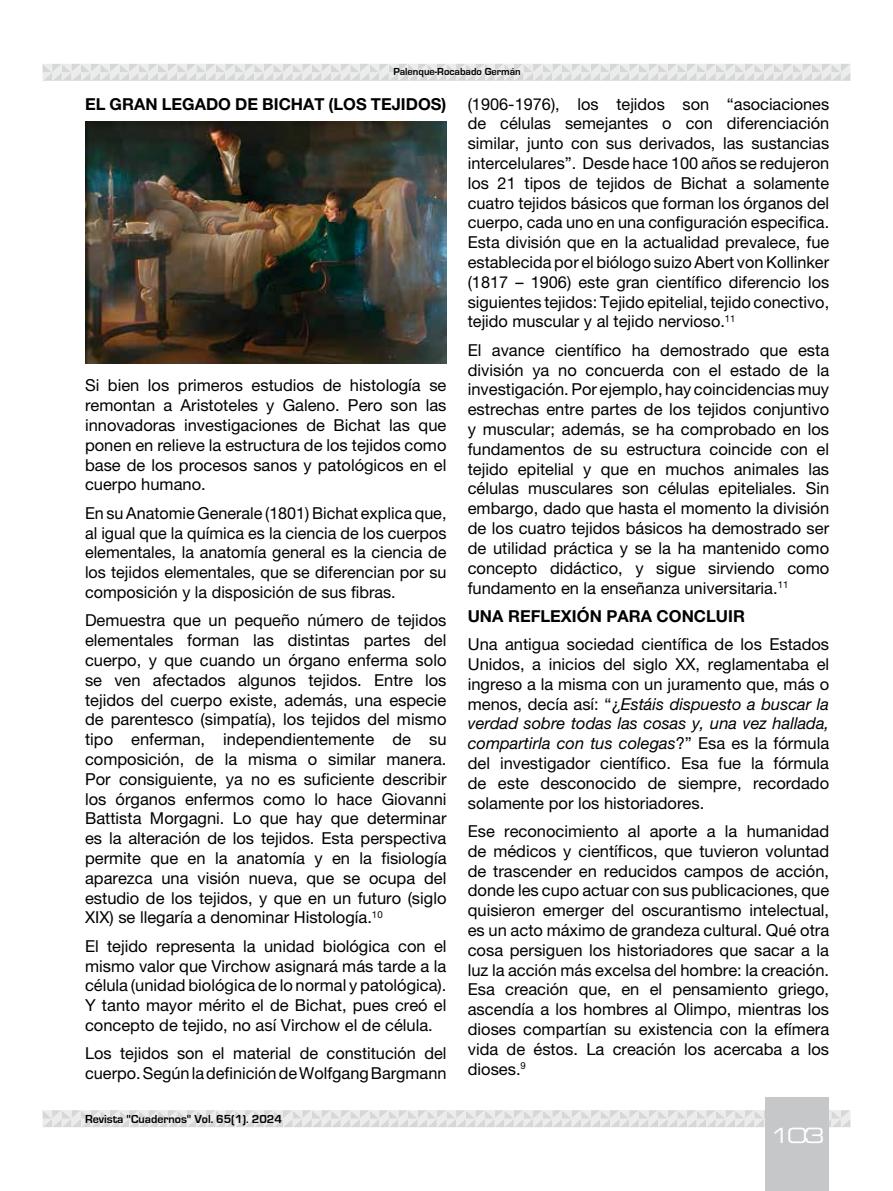
<style>
.page{position:relative;width:893px;height:1191px;background:#fff}
.page>*{position:absolute;margin:0;border:0;box-sizing:border-box;transform-origin:0 0}
.t1{font:21px "Eurostile LT Std Ex 2";color:#fff}
.t2{font:16.5px/19.8px "Helvetica Neue LT Std";color:#000;text-align:justify}
.t3{font:700 16.5px "Helvetica Neue LT Std";color:#000}
.t4{font:700 12px "Eurostile";color:#000}
.t5{font:700 10.5px "Eurostile";color:#000}
.s1{font-style:italic}
</style>
<div class="page">
<svg style="left:43px;top:64px;width:807px;height:17px;background:#e2e3e3"></svg>
<svg style="left:43px;top:1110px;width:807px;height:17px;background:#e2e3e3"></svg>
<div style="left:765px;top:1097px;width:64px;height:94px;background:#c6c7c8"></div>
<img style="left:85px;top:121px;width:361px;height:242px">
<p class="t5" style="left:393px;top:66px;width:129px">Palenque-Rocabado Germán</p>
<p class="t3" style="left:85px;top:93px;width:363px">EL GRAN LEGADO DE BICHAT (LOS TEJIDOS)</p>
<p class="t2" style="left:468px;top:94px;width:363px">(1906-1976), los tejidos son “asociaciones de células semejantes o con diferenciación similar, junto con sus derivados, las sustancias intercelulares”. Desde hace 100 años se redujeron los 21 tipos de tejidos de Bichat a solamente cuatro tejidos básicos que forman los órganos del cuerpo, cada uno en una configuración especifica.<br>Esta división que en la actualidad prevalece, fue establecida por el biólogo suizo Abert von Kollinker (1817 – 1906) este gran científico diferencio los siguientes tejidos: Tejido epitelial, tejido conectivo, tejido muscular y al tejido nervioso.<sup>11</sup></p>
<p class="t2" style="left:468px;top:340px;width:363px">El avance científico ha demostrado que esta división ya no concuerda con el estado de la investigación. Por ejemplo, hay coincidencias muy estrechas entre partes de los tejidos conjuntivo y muscular; además, se ha comprobado en los fundamentos de su estructura coincide con el tejido epitelial y que en muchos animales las células musculares son células epiteliales. Sin embargo, dado que hasta el momento la división de los cuatro tejidos básicos ha demostrado ser de utilidad práctica y se la ha mantenido como concepto didáctico, y sigue sirviendo como fundamento en la enseñanza universitaria.<sup>11</sup></p>
<p class="t3" style="left:468px;top:605px;width:279px">UNA REFLEXIÓN PARA CONCLUIR</p>
<p class="t2" style="left:468px;top:634px;width:363px">Una antigua sociedad científica de los Estados Unidos, a inicios del siglo XX, reglamentaba el ingreso a la misma con un juramento que, más o menos, decía así: “¿<span class="s1">Estáis dispuesto a buscar la verdad sobre todas las cosas y, una vez hallada, compartirla con tus colegas</span>?” Esa es la fórmula del investigador científico. Esa fue la fórmula de este desconocido de siempre, recordado solamente por los historiadores.</p>
<p class="t2" style="left:468px;top:821px;width:363px">Ese reconocimiento al aporte a la humanidad de médicos y científicos, que tuvieron voluntad de trascender en reducidos campos de acción, donde les cupo actuar con sus publicaciones, que quisieron emerger del oscurantismo intelectual, es un acto máximo de grandeza cultural. Qué otra cosa persiguen los historiadores que sacar a la luz la acción más excelsa del hombre: la creación.<br>Esa creación que, en el pensamiento griego, ascendía a los hombres al Olimpo, mientras los dioses compartían su existencia con la efímera vida de éstos. La creación los acercaba a los dioses.<sup>9</sup></p>
<p class="t2" style="left:85px;top:375px;width:363px">Si bien los primeros estudios de histología se remontan a Aristoteles y Galeno. Pero son las innovadoras investigaciones de Bichat las que ponen en relieve la estructura de los tejidos como base de los procesos sanos y patológicos en el cuerpo humano.</p>
<p class="t2" style="left:85px;top:503px;width:363px">En su Anatomie Generale (1801) Bichat explica que, al igual que la química es la ciencia de los cuerpos elementales, la anatomía general es la ciencia de los tejidos elementales, que se diferencian por su composición y la disposición de sus fibras.</p>
<p class="t2" style="left:85px;top:610px;width:363px">Demuestra que un pequeño número de tejidos elementales forman las distintas partes del cuerpo, y que cuando un órgano enferma solo se ven afectados algunos tejidos. Entre los tejidos del cuerpo existe, además, una especie de parentesco (simpatía), los tejidos del mismo tipo enferman, independientemente de su composición, de la misma o similar manera.<br>Por consiguiente, ya no es suficiente describir los órganos enfermos como lo hace Giovanni Battista Morgagni. Lo que hay que determinar es la alteración de los tejidos. Esta perspectiva permite que en la anatomía y en la fisiología aparezca una visión nueva, que se ocupa del estudio de los tejidos, y que en un futuro (siglo XIX) se llegaría a denominar Histología.<sup>10</sup></p>
<p class="t2" style="left:85px;top:935px;width:363px">El tejido representa la unidad biológica con el mismo valor que Virchow asignará más tarde a la célula (unidad biológica de lo normal y patológica).<br>Y tanto mayor mérito el de Bichat, pues creó el concepto de tejido, no así Virchow el de célula.</p>
<p class="t2" style="left:85px;top:1043px;width:363px">Los tejidos son el material de constitución del cuerpo. Según la definición de Wolfgang Bargmann</p>
<p class="t4" style="left:85px;top:1112px;width:198px">Revista "Cuadernos" Vol. 65(1). 2024</p>
<p class="t1" style="left:770px;top:1121px;width:56px">103</p>
</div>
